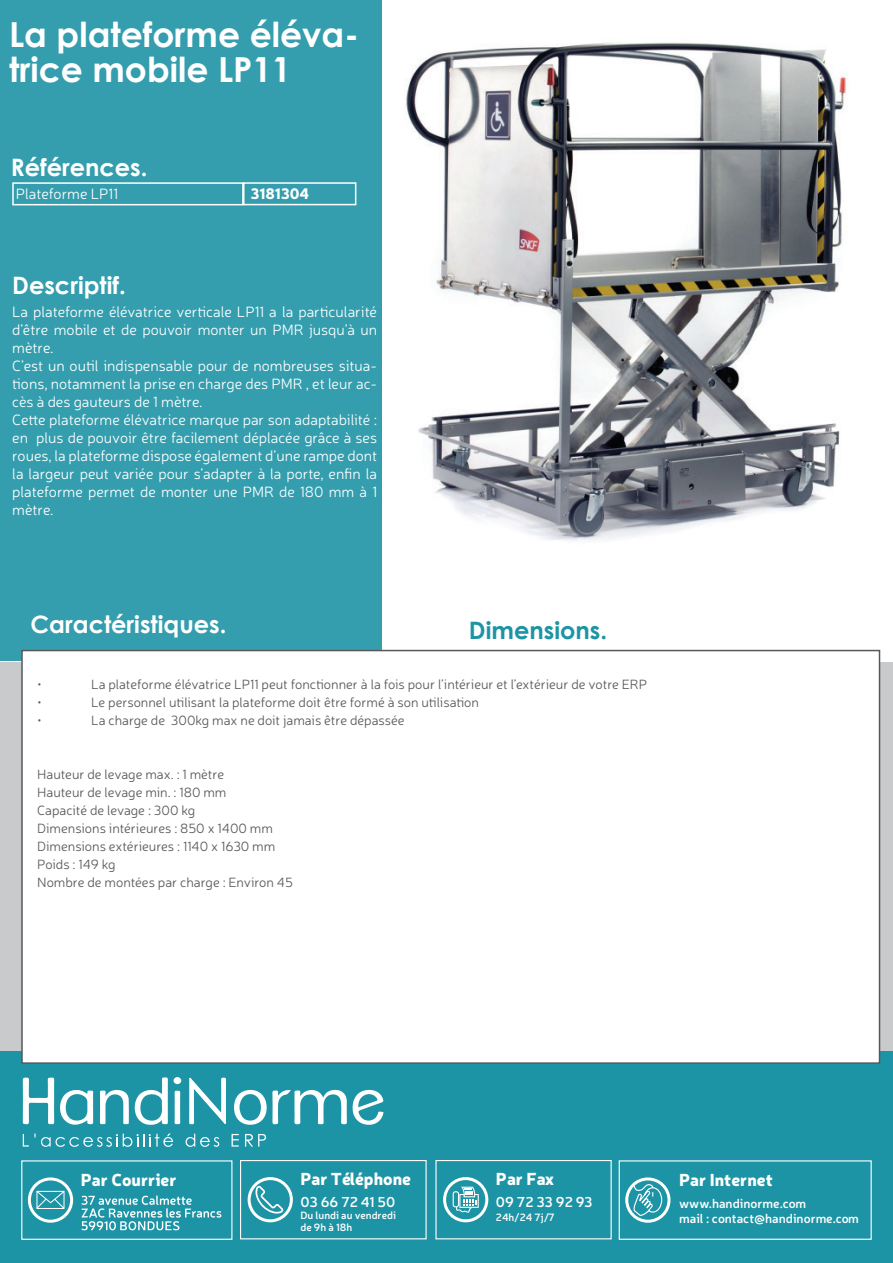
<style>
.page{position:relative;width:893px;height:1263px;background:#fff}
.page>*{position:absolute;margin:0;border:0;box-sizing:border-box;transform-origin:0 0}
.t1{font:700 34.5px/34.5px "Century Gothic";color:#fff}
.t2{font:700 24px "Century Gothic";color:#fff}
.t3{font:700 24px "Century Gothic";color:#1d94a5}
.t4{font:900 17.1px "Neris";color:#fff}
.t5{font:300 15px/18px "Neris";color:#fff}
.t6{font:900 15px "Neris";color:#fff}
.t7{font:600 14.4px "Neris";color:#fff}
.t8{font:300 13.5px/18px "Neris";color:#57585a}
.t9{font:600 12.75px/15.3px "Neris";color:#fff}
.t10{font:600 10.5px/11.9px "Neris";color:#fff}
</style>
<div class="page">
<div style="left:0;top:0;width:382px;height:661px;background:#349eae"></div>
<div style="left:0;top:1044px;width:893px;height:219px;background:#1d94a5"></div>
<svg style="left:189px;top:1077px;width:37px;height:48px"></svg>
<svg style="left:23px;top:1077px;width:71px;height:48px"></svg>
<svg style="left:353px;top:1089px;width:31px;height:36px"></svg>
<svg style="left:100px;top:1077px;width:68px;height:48px"></svg>
<svg style="left:234px;top:1089px;width:113px;height:36px"></svg>
<svg style="left:175px;top:1090px;width:5px;height:35px"></svg>
<div style="left:174px;top:1077px;width:7px;height:7px;background:#fff;border-radius:50%"></div>
<svg style="left:232px;top:1134px;width:7px;height:12px"></svg>
<svg style="left:245px;top:1134px;width:21px;height:12px"></svg>
<svg style="left:185px;top:1133px;width:34px;height:14px"></svg>
<svg style="left:23px;top:1133px;width:150px;height:14px"></svg>
<div style="left:0;top:662px;width:893px;height:389px;background:#c9cacc"></div>
<div style="left:12px;top:182px;width:232px;height:23px;border:2px solid #fff"></div>
<div style="left:243px;top:182px;width:113px;height:23px;border:2px solid #fff"></div>
<div style="left:21px;top:650px;width:859px;height:414px;background:#fff;border:2px solid #57585a"></div>
<svg style="left:36px;top:1191px;width:29px;height:18px"></svg>
<div style="left:28px;top:1177px;width:45px;height:46px;border:3px solid #fff;border-radius:50%"></div>
<div style="left:21px;top:1160px;width:211px;height:80px;border:1px solid #fff"></div>
<svg style="left:81px;top:1195px;width:140px;height:35px"></svg>
<svg style="left:255px;top:1186px;width:28px;height:29px"></svg>
<div style="left:248px;top:1177px;width:45px;height:45px;border:3px solid #fff;border-radius:50%"></div>
<div style="left:240px;top:1160px;width:187px;height:79px;border:1px solid #fff"></div>
<svg style="left:633px;top:1183px;width:30px;height:34px"></svg>
<div style="left:625px;top:1177px;width:45px;height:46px;border:3px solid #fff;border-radius:50%"></div>
<div style="left:619px;top:1160px;width:253px;height:80px;border:1px solid #fff"></div>
<svg style="left:453px;top:1187px;width:26px;height:26px"></svg>
<div style="left:443px;top:1177px;width:45px;height:45px;border:3px solid #fff;border-radius:50%"></div>
<div style="left:435px;top:1160px;width:177px;height:79px;border:1px solid #fff"></div>
<img style="left:406px;top:42px;width:441px;height:499px">
<h1 class="t1" style="left:9px;top:16px;width:351px">La plateforme éléva&shy;trice mobile LP11</h1>
<h2 class="t2" style="left:11px;top:149px;width:138px">Références.</h2>
<p class="t5" style="left:16px;top:184px;width:104px">Plateforme LP11</p>
<p class="t6" style="left:251px;top:182px;width:60px">3181304</p>
<h2 class="t2" style="left:12px;top:267px;width:115px">Descriptif.</h2>
<p class="t5" style="left:12px;top:302px;width:366px">La plateforme élévatrice verticale LP11 a la particularité d’être mobile et de pouvoir monter un PMR jusqu’à un mètre.<br>C’est un outil indispensable pour de nombreuses situa&shy;tions, notamment la prise en charge des PMR , et leur ac&shy;cès à des gauteurs de 1 mètre.<br>Cette plateforme élévatrice marque par son adaptabilité : en plus de pouvoir être facilement déplacée grâce à ses roues, la plateforme dispose également d’une rampe dont la largeur peut variée pour s’adapter à la porte, enfin la plateforme permet de monter une PMR de 180 mm à 1 mètre.</p>
<h2 class="t2" style="left:31px;top:606px;width:197px">Caractéristiques.</h2>
<h2 class="t3" style="left:469px;top:612px;width:140px">Dimensions.</h2>
<p class="t8" style="left:37px;top:675px;width:6px">•</p>
<p class="t8" style="left:91px;top:675px;width:557px">La plateforme élévatrice LP11 peut fonctionner à la fois pour l’intérieur et l’extérieur de votre ERP</p>
<p class="t8" style="left:37px;top:693px;width:6px">•</p>
<p class="t8" style="left:91px;top:693px;width:389px">Le personnel utilisant la plateforme doit être formé à son utilisation</p>
<p class="t8" style="left:37px;top:711px;width:6px">•</p>
<p class="t8" style="left:91px;top:711px;width:315px">La charge de 300kg max ne doit jamais être dépassée</p>
<p class="t8" style="left:37px;top:765px;width:257px">Hauteur de levage max. : 1 mètre<br>Hauteur de levage min. : 180 mm<br>Capacité de levage : 300 kg<br>Dimensions intérieures : 850 x 1400 mm<br>Dimensions extérieures : 1140 x 1630 mm<br>Poids : 149 kg<br>Nombre de montées par charge : Environ 45</p>
<p class="t4" style="left:81px;top:1167px;width:97px">Par Courrier</p>
<p class="t4" style="left:300px;top:1166px;width:112px">Par Téléphone</p>
<p class="t7" style="left:300px;top:1192px;width:96px">03 66 72 41 50</p>
<p class="t10" style="left:300px;top:1209px;width:97px">Du lundi au vendredi de 9h à 18h</p>
<p class="t4" style="left:496px;top:1166px;width:60px">Par Fax</p>
<p class="t7" style="left:496px;top:1192px;width:98px">09 72 33 92 93</p>
<p class="t10" style="left:496px;top:1211px;width:60px">24h/24 7j/7</p>
<p class="t4" style="left:679px;top:1167px;width:95px">Par Internet</p>
<p class="t9" style="left:679px;top:1195px;width:181px">www.handinorme.com<br>mail : contact@handinorme.com</p>
</div>
